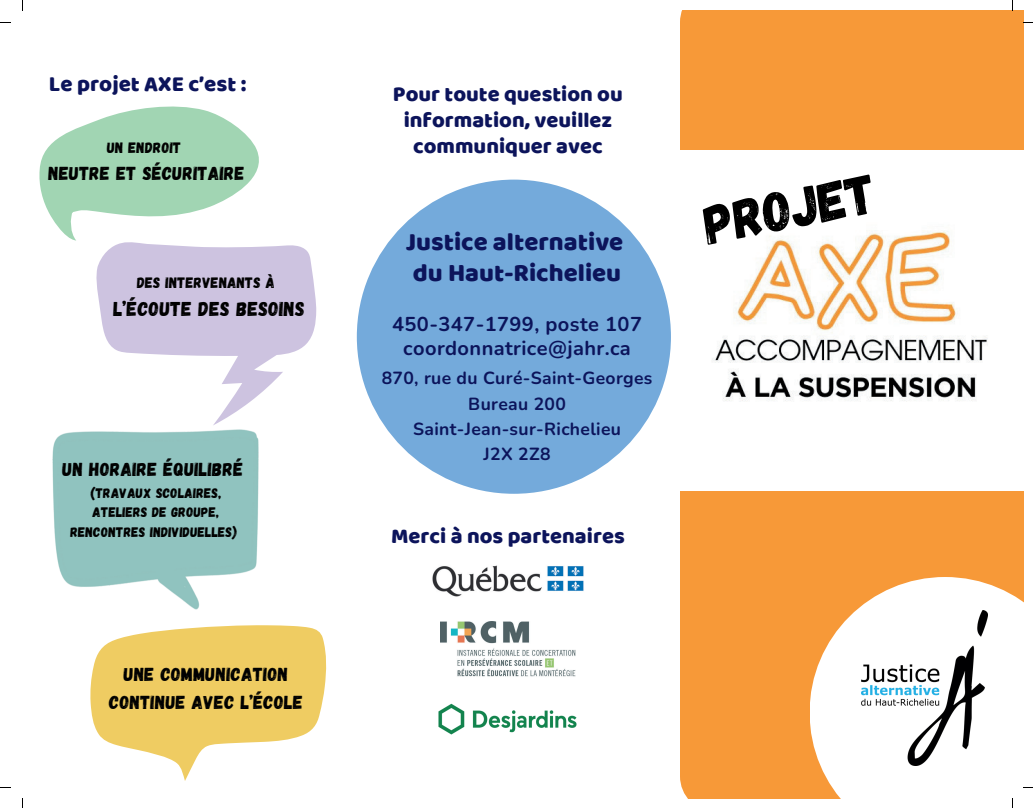
<style>
.page{position:relative;width:1033px;height:808px;background:#fff}
.page>*{position:absolute;margin:0;border:0;box-sizing:border-box;transform-origin:0 0}
.t1{font:55.38px "Gagalin";color:#000}
.t2{font:25.62px "Baloo";color:#0c145b}
.t3{font:22.25px "Baloo";color:#0c145b}
.t4{font:21.88px/26.2px "Baloo";color:#0c145b;text-align:center}
.t5{font:700 20px/23.5px "Nunito";letter-spacing:.02em;color:#0c145b;text-align:center}
.t6{font:20px "Gagalin";letter-spacing:.02em;color:#000}
.t7{font:18.75px/27.1px "Gagalin";letter-spacing:.02em;color:#000;text-align:center}
.t8{font:700 17.5px/25.2px "Nunito";letter-spacing:.02em;color:#0c145b;text-align:center}
.t9{font:15px "Gagalin";letter-spacing:.02em;color:#000}
.t10{font:13.75px/19.8px "Gagalin";letter-spacing:.02em;color:#000;text-align:center}
</style>
<div class="page">
<div style="left:357px;top:180px;width:314px;height:313px;background:#74aadb;border-radius:50%"></div>
<div style="left:680px;top:10px;width:343px;height:788px;background:#f79938"></div>
<img style="left:680px;top:150px;width:343px;height:340px">
<svg style="left:809px;top:577px;width:214px;height:221px"></svg>
<img style="left:861px;top:610px;width:126px;height:155px">
<img style="left:440px;top:621px;width:135px;height:56px">
<svg style="left:90px;top:625px;width:237px;height:156px;fill:#efcc62"></svg>
<svg style="left:96px;top:242px;width:220px;height:183px;fill:#cdc3e0"></svg>
<svg style="left:39px;top:106px;width:220px;height:134px"></svg>
<img style="left:52px;top:430px;width:207px;height:180px">
<img style="left:432px;top:565px;width:152px;height:32px">
<img style="left:438px;top:703px;width:139px;height:32px">
<p class="t3" style="left:49px;top:70px;width:199px">Le projet AXE c’est :</p>
<p class="t9" style="left:107px;top:139px;width:76px">UN ENDROIT</p>
<p class="t7" style="left:49px;top:160px;width:197px">NEUTRE ET SÉCURITAIRE</p>
<p class="t9" style="left:137px;top:274px;width:139px">DES INTERVENANTS À</p>
<p class="t6" style="left:113px;top:296px;width:193px">L’ÉCOUTE DES BESOINS</p>
<p class="t7" style="left:62px;top:456px;width:182px">UN HORAIRE ÉQUILIBRÉ</p>
<p class="t10" style="left:70px;top:483px;width:168px">(TRAVAUX SCOLAIRES,<br>ATELIERS DE GROUPE,<br>RENCONTRES INDIVIDUELLES)</p>
<p class="t7" style="left:109px;top:661px;width:195px">UNE COMMUNICATION<br>CONTINUE AVEC L’ÉCOLE</p>
<p class="t4" style="left:393px;top:80px;width:231px">Pour toute question ou information, veuillez communiquer avec</p>
<p class="t2" style="left:405px;top:226px;width:219px">Justice alternative</p>
<p class="t2" style="left:413px;top:257px;width:210px">du Haut-Richelieu</p>
<p class="t5" style="left:392px;top:311px;width:251px">450-347-1799, poste 107 coordonnatrice@jahr.ca</p>
<p class="t8" style="left:382px;top:365px;width:272px">870, rue du Curé-Saint-Georges<br>Bureau 200<br>Saint-Jean-sur-Richelieu<br>J2X 2Z8</p>
<p class="t4" style="left:391px;top:522px;width:235px">Merci à nos partenaires</p>
<h1 class="t1" style="left:698px;top:192px;width:175px;rotate:-11deg">PROJET</h1>
</div>
